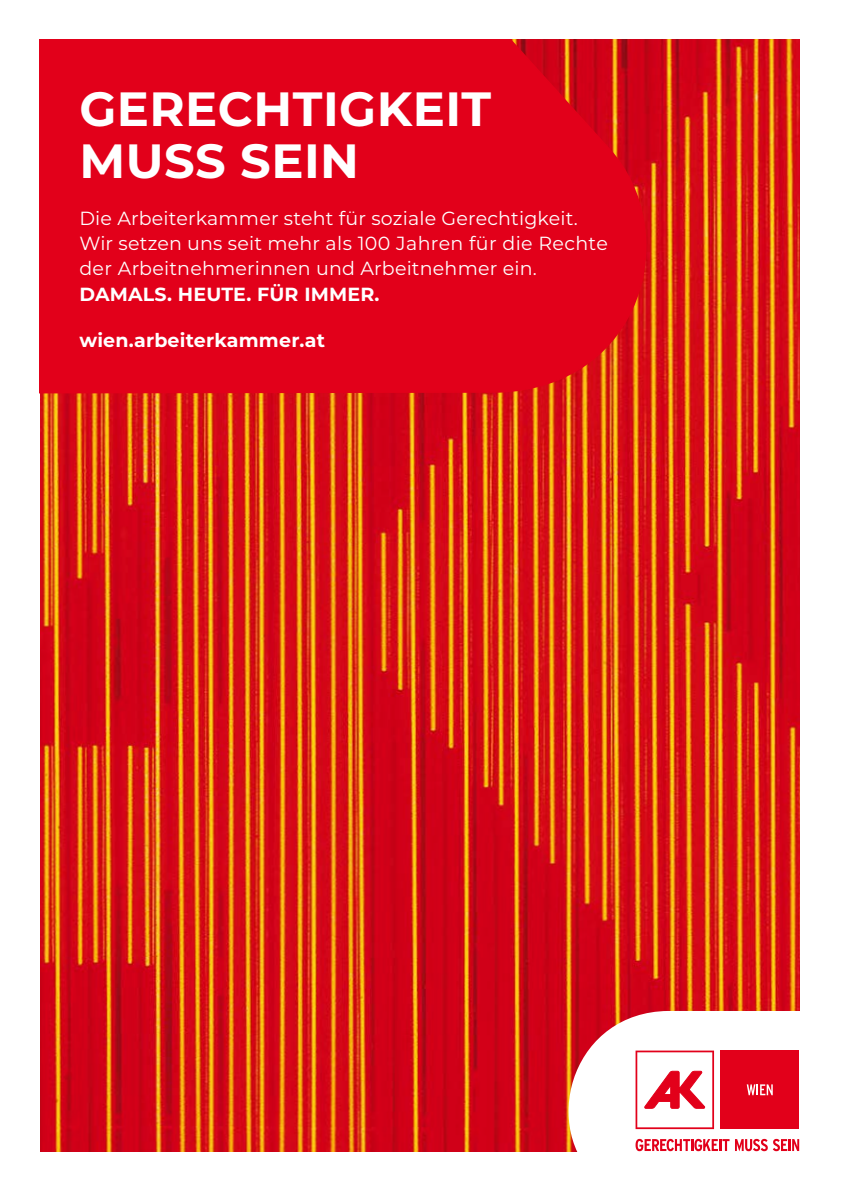
<style>
.page{position:relative;width:842px;height:1191px;background:#fff}
.page>*{position:absolute;margin:0;border:0;box-sizing:border-box;transform-origin:0 0}
.t1{font:700 48px/52px "Montserrat";letter-spacing:.01em;color:#fff}
.t2{font:19px/25px "Montserrat";letter-spacing:.01em;color:#fff}
.t3{font:700 19px "Montserrat";letter-spacing:.01em;color:#fff}
</style>
<div class="page">
<img style="left:40px;top:40px;width:759px;height:1111px">
<svg style="left:566px;top:1008px;width:234px;height:144px"></svg>
<svg style="left:635px;top:1050px;width:79px;height:79px"></svg>
<div style="left:721px;top:1050px;width:78px;height:79px;background:#e2001a"></div>
<svg style="left:747px;top:1084px;width:26px;height:11px"></svg>
<svg style="left:635px;top:1138px;width:94px;height:13px"></svg>
<svg style="left:735px;top:1138px;width:64px;height:13px"></svg>
<svg style="left:40px;top:40px;width:618px;height:363px"></svg>
<h1 class="t1" style="left:79px;top:80px;width:413px">GERECHTIGKEIT<br>MUSS SEIN</h1>
<p class="t2" style="left:79px;top:205px;width:530px">Die Arbeiterkammer steht für soziale Gerechtigkeit.<br>Wir setzen uns seit mehr als 100 Jahren für die Rechte der Arbeitnehmerinnen und Arbeitnehmer ein.</p>
<p class="t3" style="left:79px;top:280px;width:302px">DAMALS. HEUTE. FÜR IMMER.</p>
<p class="t3" style="left:79px;top:327px;width:247px">wien.arbeiterkammer.at</p>
</div>
